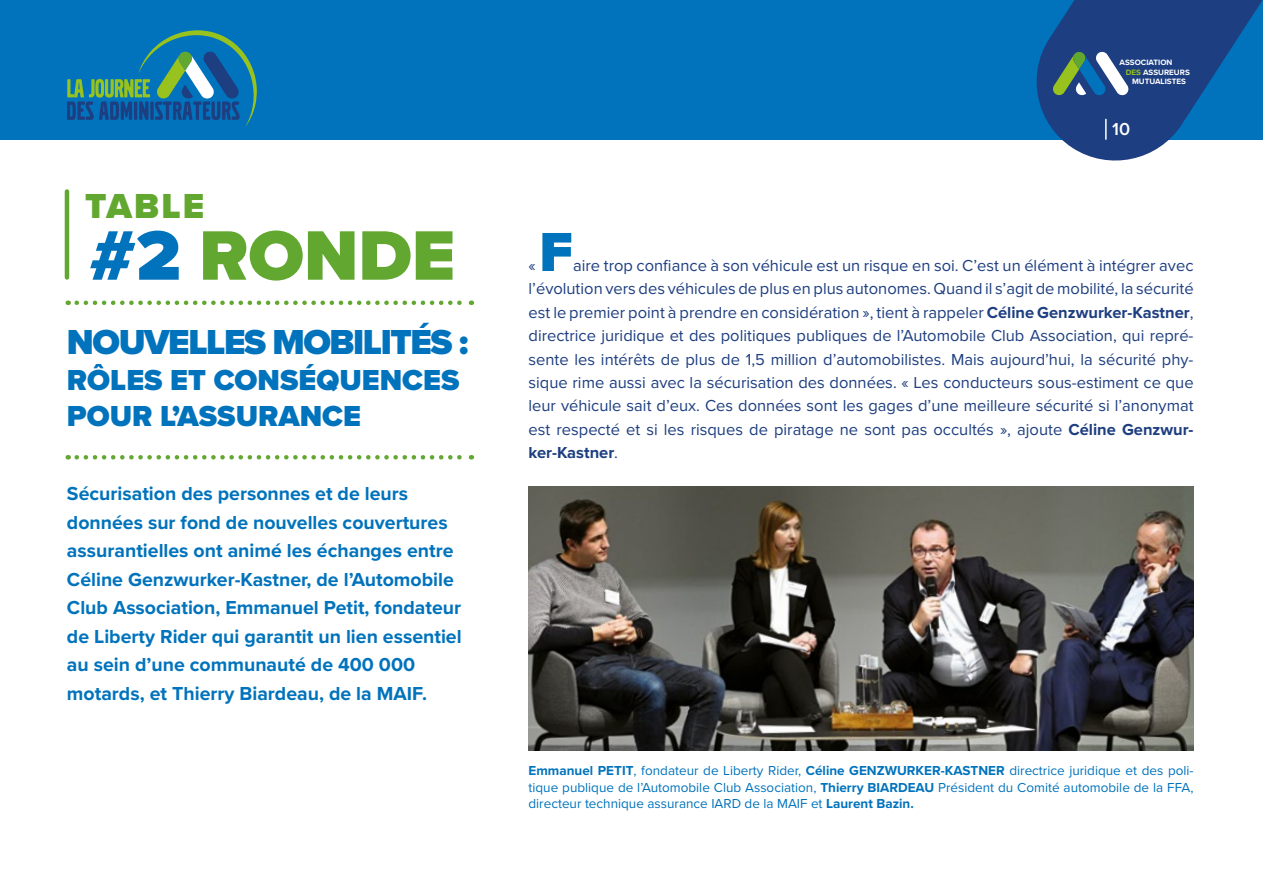
<style>
.page{position:relative;width:1263px;height:893px;background:#fff}
.page>*{position:absolute;margin:0;border:0;box-sizing:border-box;transform-origin:0 0}
.t1{font:900 72.6px "Proxima Nova";color:#62a830}
.t2{font:900 57px "Proxima Nova";color:#0073bc}
.t3{font:900 36px "Proxima Nova";letter-spacing:-.04em;color:#0073bc}
.t4{font:900 36px "Proxima Nova";letter-spacing:.06em;color:#62a830}
.t5{font:900 30px/36px "Proxima Nova";color:#0073bc}
.t6{font:700 19.5px/28.5px "Proxima Nova";color:#0073bc}
.t7{font:600 18px "Proxima Nova";color:#fff}
.t8{font:16.5px/23.4px "Proxima Nova";color:#1d3e80;text-align:justify}
.t9{font:13.5px/16.2px "Proxima Nova";color:#0073bc;text-align:justify}
.t10{font:700 8.1px "Proxima Nova";color:#fff}
.s1{color:#0073bc}
.s2{color:#98c21d}
.s3{font-weight:700}
</style>
<div class="page">
<div style="left:0;top:0;width:1263px;height:139px;background:#0073bc"></div>
<svg style="left:1026px;top:0;width:237px;height:161px"></svg>
<svg style="left:67px;top:30px;width:190px;height:97px"></svg>
<hr style="left:65px;top:191px;width:4px;height:86px;background:#62a830">
<svg style="left:77px;top:301px;width:395px;height:4px"></svg>
<svg style="left:77px;top:455px;width:395px;height:4px"></svg>
<img style="left:528px;top:487px;width:665px;height:264px">
<h3 class="t4" style="left:85px;top:179px;width:121px">TABLE</h3>
<h1 class="t1" style="left:89px;top:201px;width:367px"><span class="s1">#2</span> RONDE</h1>
<h3 class="t3" style="left:67px;top:315px;width:403px">NOUVELLES MOBILITÉS :</h3>
<h3 class="t5" style="left:67px;top:362px;width:394px">RÔLES ET CONSÉQUENCES<br>POUR L’ASSURANCE</h3>
<p class="t6" style="left:67px;top:479px;width:396px">Sécurisation des personnes et de leurs données sur fond de nouvelles couvertures assurantielles ont animé les échanges entre Céline Genzwurker-Kastner, de l’Automobile Club Association, Emmanuel Petit, fondateur de Liberty Rider qui garantit un lien essentiel au sein d’une communauté de 400 000 motards, et Thierry Biardeau, de la MAIF.</p>
<p class="t10" style="left:1120px;top:56px;width:54px">ASSOCIATION</p>
<p class="t10" style="left:1126px;top:66px;width:65px"><span class="s2">DES</span> ASSUREURS</p>
<p class="t10" style="left:1132px;top:76px;width:55px">MUTUALISTES</p>
<p class="t7" style="left:1112px;top:115px;width:20px">10</p>
<h2 class="t2" style="left:539px;top:209px;width:35px">F</h2>
<p class="t8" style="left:528px;top:253px;width:667px;text-indent:45px">aire trop confiance à son véhicule est un risque en soi. C’est un élément à intégrer avec l’évolution vers des véhicules de plus en plus autonomes. Quand il s’agit de mobilité, la sécurité est le premier point à prendre en considération », tient à rappeler <span class="s3">Céline Genzwurker-Kastner</span>, directrice juridique et des politiques publiques de l’Automobile Club Association, qui repré&shy;sente les intérêts de plus de 1,5 million d’automobilistes. Mais aujourd’hui, la sécurité phy&shy;sique rime aussi avec la sécurisation des données. « Les conducteurs sous-estiment ce que leur véhicule sait d’eux. Ces données sont les gages d’une meilleure sécurité si l’anonymat est respecté et si les risques de piratage ne sont pas occultés », ajoute <span class="s3">Céline Genzwur&shy;ker-Kastner</span>.</p>
<p class="t8" style="left:528px;top:253px;width:9px">«</p>
<p class="t9" style="left:528px;top:762px;width:666px"><span class="s3">Emmanuel PETIT</span>, fondateur de Liberty Rider, <span class="s3">Céline GENZWURKER-KASTNER</span> directrice juridique et des poli&shy;tique publique de l’Automobile Club Association, <span class="s3">Thierry BIARDEAU</span> Président du Comité automobile de la FFA, directeur technique assurance IARD de la MAIF et <span class="s3">Laurent Bazin.</span></p>
</div>
